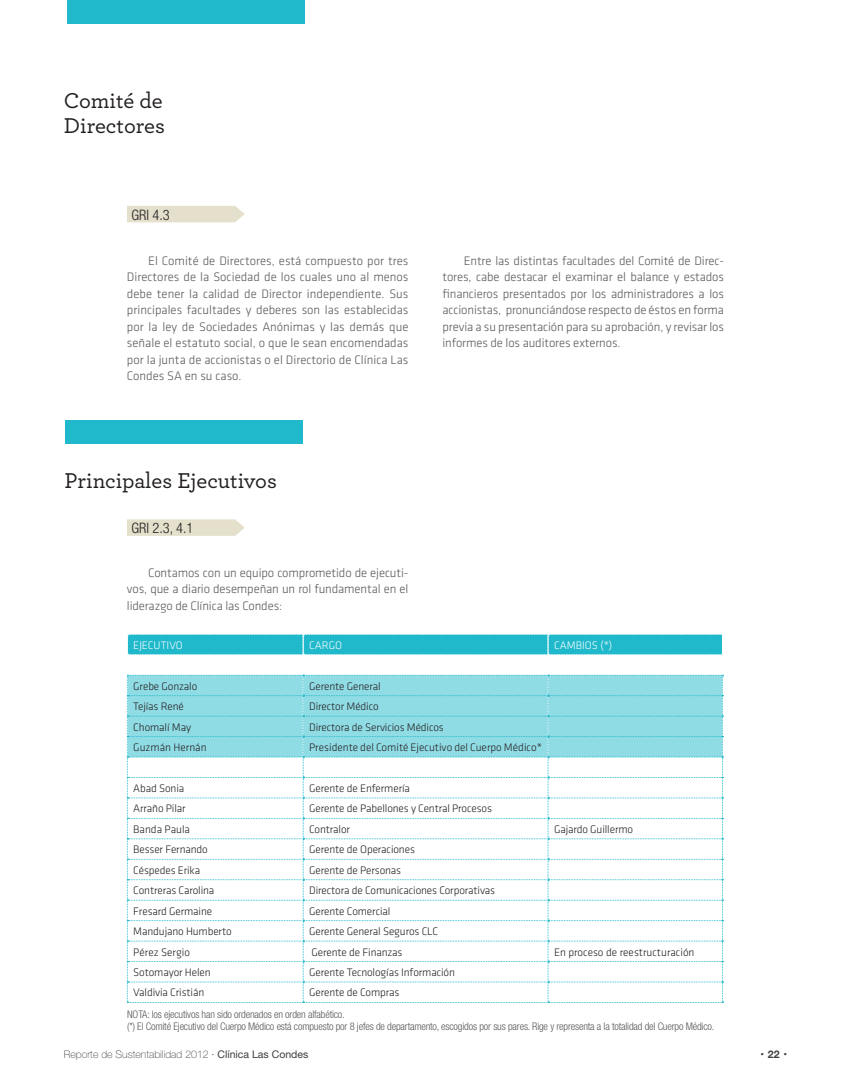
<style>
.page{position:relative;width:851px;height:1085px;background:#fff}
.page>*{position:absolute;margin:0;border:0;box-sizing:border-box;transform-origin:0 0}
.t1{font:500 22.5px/24px "Archer";color:#231f20}
.t2{font:300 condensed 14.4px "Helvetica Neue";color:#231f20}
.t3{font:700 13.5px "Helvetica Neue";color:#3e3e3f}
.t4{font:300 12.75px/16.5px "Klavika";letter-spacing:-.01em;color:#57585a;text-align:justify}
.ANDINA__texto_tabla{font:300 11.25px "Klavika";letter-spacing:-.01em;color:#231f20}
.ANDINA__texto_tabla-2{font:300 11.25px "Klavika";color:#fff}
.t5{font:300 condensed 10.5px "Helvetica Neue";letter-spacing:-.015em;color:#57585a}
.t6{font:100 10.5px "Helvetica Neue";color:#3e3e3f}
.s1{font-weight:400}
.s2{font-size:10.5px}
</style>
<div class="page">
<div style="left:127px;top:206px;width:118px;height:16px;background:#e4e0cc"></div>
<div style="left:67px;top:0;width:237px;height:23px;background:#20b9cb"></div>
<div style="left:65px;top:420px;width:237px;height:23px;background:#20b9cb"></div>
<svg style="left:127px;top:519px;width:118px;height:17px;background:#e5e2cf"></svg>
<svg style="left:127px;top:634px;width:596px;height:21px;background:#2ebdce"></svg>
<svg style="left:127px;top:674px;width:596px;height:328px"></svg>
<p class="t1" style="left:64px;top:88px;width:103px">Comité de<br>Directores</p>
<p class="t2" style="left:131px;top:206px;width:40px">GRI 4.3</p>
<p class="t4" style="left:127px;top:252px;width:283px;text-indent:21px">El Comité de Directores, está compuesto por tres Directores de la Sociedad de los cuales uno al menos debe tener la calidad de Director independiente. Sus principales facultades y deberes son las establecidas por la ley de Sociedades Anónimas y las demás que señale el estatuto social, o que le sean encomendadas por la junta de accionistas o el Directorio de Clínica Las Condes SA en su caso.</p>
<p class="t4" style="left:442px;top:252px;width:283px;text-indent:21px">Entre las distintas facultades del Comité de Direc&shy;tores, cabe destacar el examinar el balance y estados financieros presentados por los administradores a los accionistas, pronunciándose respecto de éstos en forma previa a su presentación para su aprobación, y revisar los informes de los auditores externos.</p>
<p class="t1" style="left:64px;top:467px;width:214px">Principales Ejecutivos</p>
<p class="t2" style="left:131px;top:520px;width:63px">GRI 2.3, 4.1</p>
<p class="t4" style="left:127px;top:564px;width:283px;text-indent:21px">Contamos con un equipo comprometido de ejecuti&shy;vos, que a diario desempeñan un rol fundamental en el liderazgo de Clínica las Condes:</p>
<p class="ANDINA__texto_tabla-2" style="left:133px;top:638px;width:51px">EJECUTIVO</p>
<p class="ANDINA__texto_tabla-2" style="left:309px;top:638px;width:34px">CARGO</p>
<p class="ANDINA__texto_tabla-2" style="left:554px;top:638px;width:60px">CAMBIOS (*)</p>
<p class="ANDINA__texto_tabla" style="left:133px;top:679px;width:65px">Grebe Gonzalo</p>
<p class="ANDINA__texto_tabla" style="left:309px;top:679px;width:73px">Gerente General</p>
<p class="ANDINA__texto_tabla" style="left:133px;top:700px;width:52px">Tejías René</p>
<p class="ANDINA__texto_tabla" style="left:309px;top:700px;width:71px">Director Médico</p>
<p class="ANDINA__texto_tabla" style="left:133px;top:720px;width:59px">Chomalí May</p>
<p class="ANDINA__texto_tabla" style="left:309px;top:720px;width:136px">Directora de Servicios Médicos</p>
<p class="ANDINA__texto_tabla" style="left:133px;top:741px;width:75px">Guzmán Hernán</p>
<p class="ANDINA__texto_tabla" style="left:309px;top:741px;width:234px">Presidente del Comité Ejecutivo del Cuerpo Médico*</p>
<p class="ANDINA__texto_tabla" style="left:133px;top:782px;width:52px">Abad Sonia</p>
<p class="ANDINA__texto_tabla" style="left:309px;top:782px;width:102px">Gerente de Enfermería</p>
<p class="ANDINA__texto_tabla" style="left:133px;top:802px;width:54px">Arraño Pilar</p>
<p class="ANDINA__texto_tabla" style="left:309px;top:802px;width:184px">Gerente de Pabellones y Central Procesos</p>
<p class="ANDINA__texto_tabla" style="left:133px;top:822px;width:58px">Banda Paula</p>
<p class="ANDINA__texto_tabla" style="left:309px;top:822px;width:42px">Contralor</p>
<p class="ANDINA__texto_tabla" style="left:554px;top:822px;width:81px">Gajardo Guillermo</p>
<p class="ANDINA__texto_tabla" style="left:133px;top:843px;width:76px">Besser Fernando</p>
<p class="ANDINA__texto_tabla" style="left:309px;top:843px;width:107px">Gerente de Operaciones</p>
<p class="ANDINA__texto_tabla" style="left:133px;top:863px;width:68px">Céspedes Erika</p>
<p class="ANDINA__texto_tabla" style="left:309px;top:863px;width:93px">Gerente de Personas</p>
<p class="ANDINA__texto_tabla" style="left:133px;top:884px;width:83px">Contreras Carolina</p>
<p class="ANDINA__texto_tabla" style="left:309px;top:884px;width:187px">Directora de Comunicaciones Corporativas</p>
<p class="ANDINA__texto_tabla" style="left:133px;top:904px;width:80px">Fresard Germaine</p>
<p class="ANDINA__texto_tabla" style="left:309px;top:904px;width:83px">Gerente Comercial</p>
<p class="ANDINA__texto_tabla" style="left:133px;top:925px;width:100px">Mandujano Humberto</p>
<p class="ANDINA__texto_tabla" style="left:309px;top:925px;width:130px">Gerente General Seguros CLC</p>
<p class="ANDINA__texto_tabla" style="left:133px;top:945px;width:58px">Pérez Sergio</p>
<p class="ANDINA__texto_tabla" style="left:311px;top:945px;width:92px">Gerente de Finanzas</p>
<p class="ANDINA__texto_tabla" style="left:554px;top:945px;width:142px">En proceso de reestructuración</p>
<p class="ANDINA__texto_tabla" style="left:133px;top:966px;width:79px">Sotomayor Helen</p>
<p class="ANDINA__texto_tabla" style="left:309px;top:966px;width:147px">Gerente Tecnologías Información</p>
<p class="ANDINA__texto_tabla" style="left:133px;top:986px;width:72px">Valdivia Cristián</p>
<p class="ANDINA__texto_tabla" style="left:309px;top:986px;width:92px">Gerente de Compras</p>
<p class="t5" style="left:127px;top:1007px;width:219px">NOTA: los ejecutivos han sido ordenados en orden alfabético.</p>
<p class="t5" style="left:127px;top:1019px;width:588px">(*) El Comité Ejecutivo del Cuerpo Médico está compuesto por 8 jefes de departamento, escogidos por sus pares. Rige y representa a la totalidad del Cuerpo Médico.</p>
<p class="t6" style="left:64px;top:1048px;width:246px">Reporte de Sustentabilidad 2012 · <span class="s1">Clínica Las Condes</span></p>
<p class="t3" style="left:760px;top:1044px;width:28px">· <span class="s2">22</span> ·</p>
</div>
